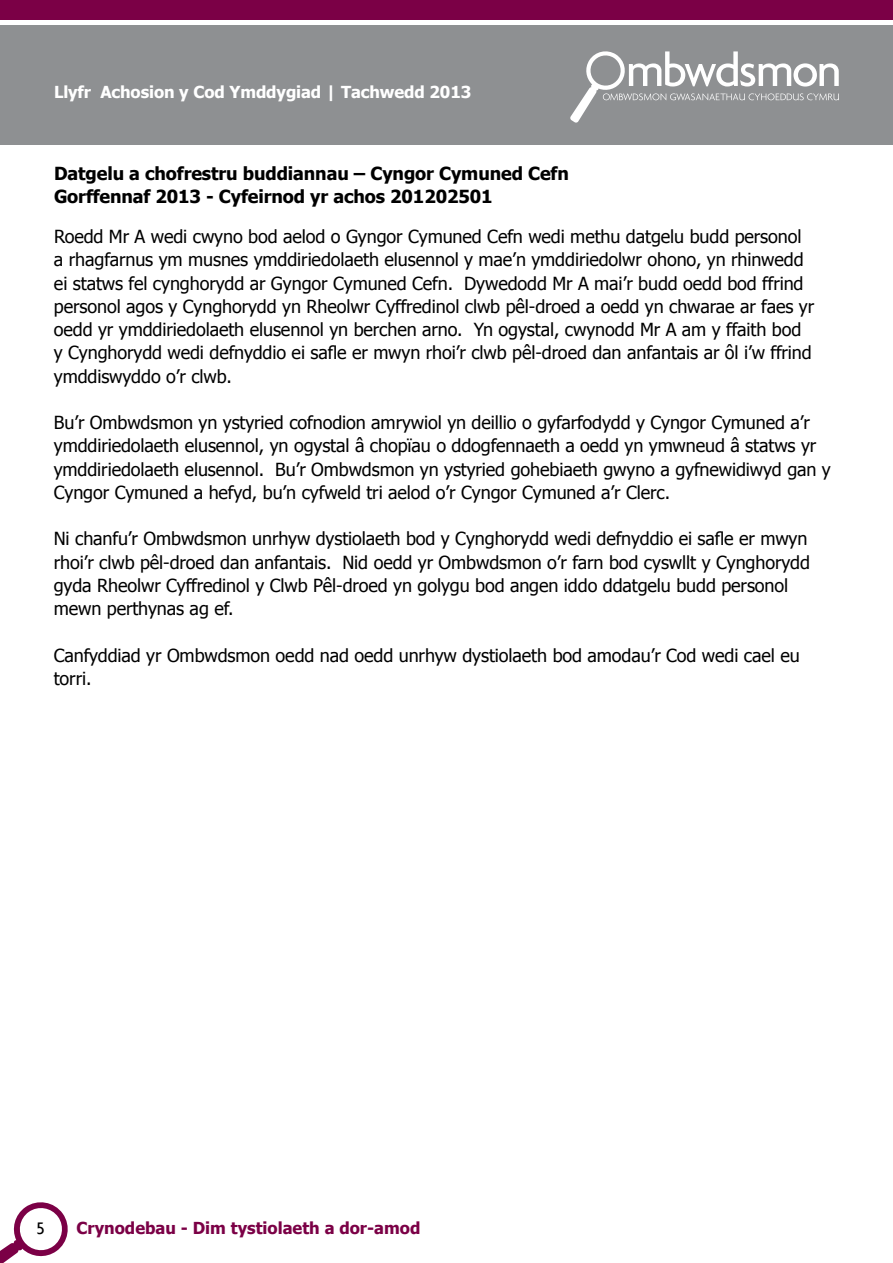
<style>
.page{position:relative;width:893px;height:1263px;background:#fff}
.page>*{position:absolute;margin:0;border:0;box-sizing:border-box;transform-origin:0 0}
.t1{font:18px/23.2px "Tahoma";letter-spacing:-.005em;color:#000}
.t2{font:700 18px/23.2px "Tahoma";letter-spacing:-.005em;color:#000}
.t3{font:500 18px "Agenda";color:#000}
.t4{font:700 16.5px "Tahoma";letter-spacing:-.005em;color:#fff}
.t5{font:700 16.5px "Tahoma";color:#7b0046}
</style>
<div class="page">
<div style="left:0;top:26px;width:893px;height:119px;background:#8e9092"></div>
<div style="left:0;top:0;width:893px;height:20px;background:#7b0046"></div>
<svg style="left:570px;top:51px;width:269px;height:72px"></svg>
<svg style="left:0;top:1202px;width:68px;height:61px"></svg>
<p class="t4" style="left:54px;top:80px;width:419px">Llyfr Achosion y Cod Ymddygiad | Tachwedd 2013</p>
<p class="t2" style="left:54px;top:160px;width:516px">Datgelu a chofrestru buddiannau – Cyngor Cymuned Cefn<br>Gorffennaf 2013 - Cyfeirnod yr achos 201202501</p>
<p class="t1" style="left:54px;top:224px;width:762px">Roedd Mr A wedi cwyno bod aelod o Gyngor Cymuned Cefn wedi methu datgelu budd personol a rhagfarnus ym musnes ymddiriedolaeth elusennol y mae’n ymddiriedolwr ohono, yn rhinwedd ei statws fel cynghorydd ar Gyngor Cymuned Cefn. Dywedodd Mr A mai’r budd oedd bod ffrind personol agos y Cynghorydd yn Rheolwr Cyffredinol clwb pêl-droed a oedd yn chwarae ar faes yr oedd yr ymddiriedolaeth elusennol yn berchen arno. Yn ogystal, cwynodd Mr A am y ffaith bod y Cynghorydd wedi defnyddio ei safle er mwyn rhoi’r clwb pêl-droed dan anfantais ar ôl i’w ffrind ymddiswyddo o’r clwb.</p>
<p class="t1" style="left:54px;top:410px;width:779px">Bu’r Ombwdsmon yn ystyried cofnodion amrywiol yn deillio o gyfarfodydd y Cyngor Cymuned a’r ymddiriedolaeth elusennol, yn ogystal â chopïau o ddogfennaeth a oedd yn ymwneud â statws yr ymddiriedolaeth elusennol. Bu’r Ombwdsmon yn ystyried gohebiaeth gwyno a gyfnewidiwyd gan y Cyngor Cymuned a hefyd, bu’n cyfweld tri aelod o’r Cyngor Cymuned a’r Clerc.</p>
<p class="t1" style="left:54px;top:526px;width:758px">Ni chanfu’r Ombwdsmon unrhyw dystiolaeth bod y Cynghorydd wedi defnyddio ei safle er mwyn rhoi’r clwb pêl-droed dan anfantais. Nid oedd yr Ombwdsmon o’r farn bod cyswllt y Cynghorydd gyda Rheolwr Cyffredinol y Clwb Pêl-droed yn golygu bod angen iddo ddatgelu budd personol mewn perthynas ag ef.</p>
<p class="t1" style="left:54px;top:643px;width:748px">Canfyddiad yr Ombwdsmon oedd nad oedd unrhyw dystiolaeth bod amodau’r Cod wedi cael eu torri.</p>
<p class="t3" style="left:36px;top:1217px;width:10px">5</p>
<p class="t5" style="left:77px;top:1216px;width:345px">Crynodebau - Dim tystiolaeth a dor-amod</p>
</div>
